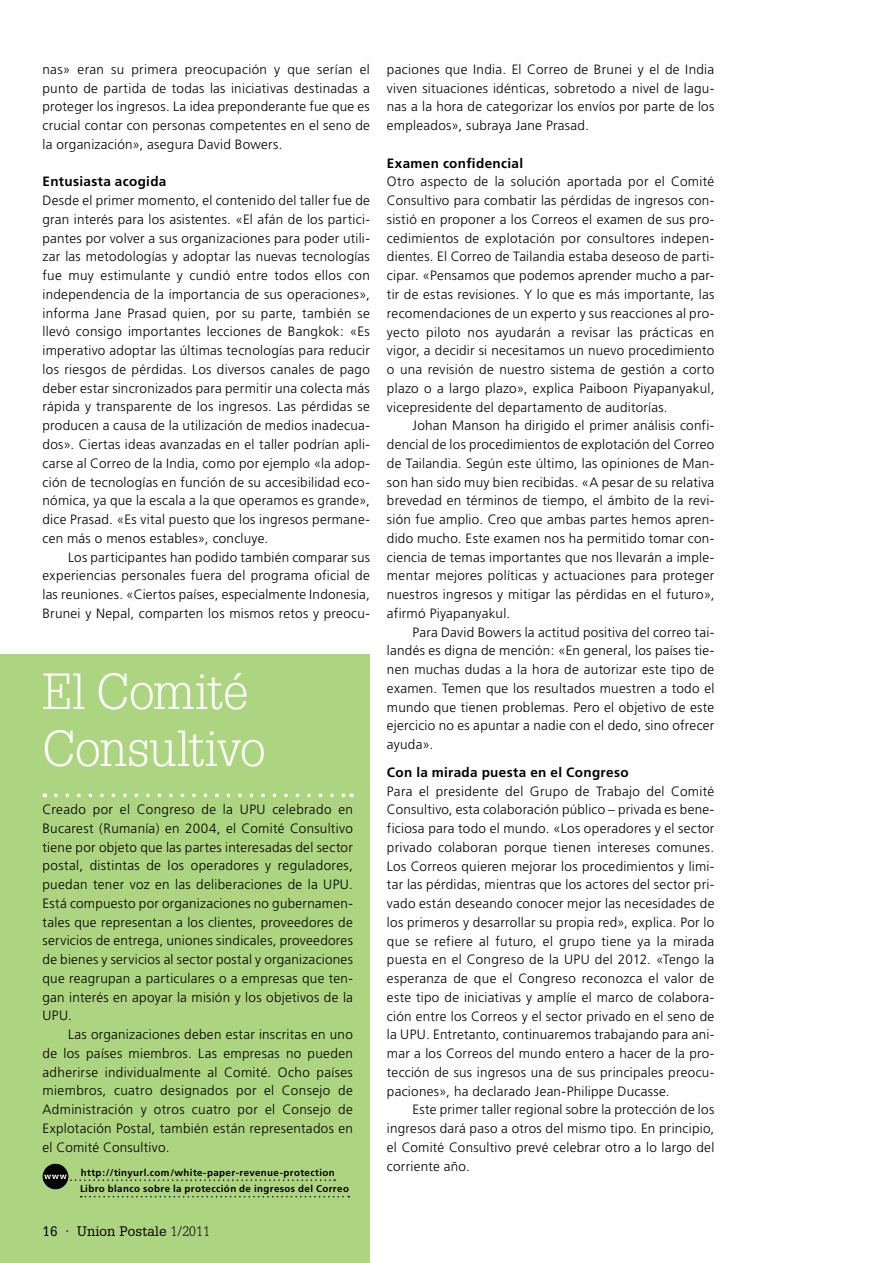
<style>
.page{position:relative;width:893px;height:1263px;background:#fff}
.page>*{position:absolute;margin:0;border:0;box-sizing:border-box;transform-origin:0 0}
.t1{font:300 49.5px/56.2px "Glypha LT Std";letter-spacing:-.005em;color:#fff}
.t2{font:300 13.5px/18.8px "Frutiger";letter-spacing:.02em;color:#000;text-align:justify}
.t3{font:700 13.5px "Frutiger";letter-spacing:.025em;color:#000}
.t4{font:13.5px "Glypha LT Std";letter-spacing:.01em;color:#000}
.t5{font:700 9.75px/16.5px "Frutiger";letter-spacing:.04em;color:#000}
.s1{font-weight:300}
</style>
<div class="page">
<div style="left:0;top:654px;width:370px;height:609px;background:#add581"></div>
<svg style="left:56px;top:793px;width:289px;height:4px"></svg>
<svg style="left:81px;top:1196px;width:268px;height:1px"></svg>
<div style="left:43px;top:1164px;width:25px;height:25px;background:#090c07;border-radius:50%"></div>
<svg style="left:43px;top:1164px;width:292px;height:24px"></svg>
<p class="t2" style="left:43px;top:60px;width:329px">nas» eran su primera preocupación y que serían el punto de partida de todas las iniciativas destinadas a proteger los ingresos. La idea preponderante fue que es crucial contar con personas competentes en el seno de la organización», asegura David Bowers.</p>
<p class="t3" style="left:43px;top:174px;width:125px">Entusiasta acogida</p>
<p class="t2" style="left:43px;top:191px;width:329px">Desde el primer momento, el contenido del taller fue de gran interés para los asistentes. «El afán de los partici&shy;pantes por volver a sus organizaciones para poder utili&shy;zar las metodologías y adoptar las nuevas tecnologías fue muy estimulante y cundió entre todos ellos con independencia de la importancia de sus operaciones», informa Jane Prasad quien, por su parte, también se llevó consigo importantes lecciones de Bangkok: «Es imperativo adoptar las últimas tecnologías para reducir los riesgos de pérdidas. Los diversos canales de pago deber estar sincronizados para permitir una colecta más rápida y transparente de los ingresos. Las pérdidas se producen a causa de la utilización de medios inadecua&shy;dos». Ciertas ideas avanzadas en el taller podrían apli&shy;carse al Correo de la India, como por ejemplo «la adop&shy;ción de tecnologías en función de su accesibilidad eco&shy;nómica, ya que la escala a la que operamos es grande», dice Prasad. «Es vital puesto que los ingresos permane&shy;cen más o menos estables», concluye.</p>
<p class="t2" style="left:43px;top:548px;width:329px;text-indent:26px">Los participantes han podido también comparar sus experiencias personales fuera del programa oficial de las reuniones. «Ciertos países, especialmente Indonesia, Brunei y Nepal, comparten los mismos retos y preocu-</p>
<h1 class="t1" style="left:43px;top:664px;width:225px">El Comité<br>Consultivo</h1>
<p class="t2" style="left:43px;top:800px;width:312px">Creado por el Congreso de la UPU celebrado en Bucarest (Rumanía) en 2004, el Comité Consultivo tiene por objeto que las partes interesadas del sector postal, distintas de los operadores y reguladores, puedan tener voz en las deliberaciones de la UPU.<br>Está compuesto por organizaciones no gubernamen&shy;tales que representan a los clientes, proveedores de servicios de entrega, uniones sindicales, proveedores de bienes y servicios al sector postal y organizaciones que reagrupan a particulares o a empresas que ten&shy;gan interés en apoyar la misión y los objetivos de la UPU.</p>
<p class="t2" style="left:43px;top:1025px;width:312px;text-indent:26px">Las organizaciones deben estar inscritas en uno de los países miembros. Las empresas no pueden adherirse individualmente al Comité. Ocho países miembros, cuatro designados por el Consejo de Administración y otros cuatro por el Consejo de Explotación Postal, también están representados en el Comité Consultivo.</p>
<p class="t5" style="left:80px;top:1164px;width:270px">http://tinyurl.com/white-paper-revenue-protection<br>Libro blanco sobre la protección de ingresos del Correo</p>
<p class="t4" style="left:43px;top:1223px;width:169px">16 · Union Postale <span class="s1">1/2011</span></p>
<p class="t2" style="left:387px;top:60px;width:329px">paciones que India. El Correo de Brunei y el de India viven situaciones idénticas, sobretodo a nivel de lagu&shy;nas a la hora de categorizar los envíos por parte de los empleados», subraya Jane Prasad.</p>
<p class="t3" style="left:387px;top:155px;width:138px">Examen confidencial</p>
<p class="t2" style="left:387px;top:173px;width:329px">Otro aspecto de la solución aportada por el Comité Consultivo para combatir las pérdidas de ingresos con&shy;sistió en proponer a los Correos el examen de sus pro&shy;cedimientos de explotación por consultores indepen&shy;dientes. El Correo de Tailandia estaba deseoso de parti&shy;cipar. «Pensamos que podemos aprender mucho a par&shy;tir de estas revisiones. Y lo que es más importante, las recomendaciones de un experto y sus reacciones al pro&shy;yecto piloto nos ayudarán a revisar las prácticas en vigor, a decidir si necesitamos un nuevo procedimiento o una revisión de nuestro sistema de gestión a corto plazo o a largo plazo», explica Paiboon Piyapanyakul, vicepresidente del departamento de auditorías.</p>
<p class="t2" style="left:387px;top:416px;width:329px;text-indent:26px">Johan Manson ha dirigido el primer análisis confi&shy;dencial de los procedimientos de explotación del Correo de Tailandia. Según este último, las opiniones de Man&shy;son han sido muy bien recibidas. «A pesar de su relativa brevedad en términos de tiempo, el ámbito de la revi&shy;sión fue amplio. Creo que ambas partes hemos apren&shy;dido mucho. Este examen nos ha permitido tomar con&shy;ciencia de temas importantes que nos llevarán a imple&shy;mentar mejores políticas y actuaciones para proteger nuestros ingresos y mitigar las pérdidas en el futuro», afirmó Piyapanyakul.</p>
<p class="t2" style="left:387px;top:623px;width:329px;text-indent:26px">Para David Bowers la actitud positiva del correo tai&shy;landés es digna de mención: «En general, los países tie&shy;nen muchas dudas a la hora de autorizar este tipo de examen. Temen que los resultados muestren a todo el mundo que tienen problemas. Pero el objetivo de este ejercicio no es apuntar a nadie con el dedo, sino ofrecer ayuda».</p>
<p class="t3" style="left:387px;top:764px;width:243px">Con la mirada puesta en el Congreso</p>
<p class="t2" style="left:387px;top:782px;width:329px">Para el presidente del Grupo de Trabajo del Comité Consultivo, esta colaboración público – privada es bene&shy;ficiosa para todo el mundo. «Los operadores y el sector privado colaboran porque tienen intereses comunes.<br>Los Correos quieren mejorar los procedimientos y limi&shy;tar las pérdidas, mientras que los actores del sector pri&shy;vado están deseando conocer mejor las necesidades de los primeros y desarrollar su propia red», explica. Por lo que se refiere al futuro, el grupo tiene ya la mirada puesta en el Congreso de la UPU del 2012. «Tengo la esperanza de que el Congreso reconozca el valor de este tipo de iniciativas y amplíe el marco de colabora&shy;ción entre los Correos y el sector privado en el seno de la UPU. Entretanto, continuaremos trabajando para ani&shy;mar a los Correos del mundo entero a hacer de la pro&shy;tección de sus ingresos una de sus principales preocu&shy;paciones», ha declarado Jean-Philippe Ducasse.</p>
<p class="t2" style="left:387px;top:1100px;width:329px;text-indent:26px">Este primer taller regional sobre la protección de los ingresos dará paso a otros del mismo tipo. En principio, el Comité Consultivo prevé celebrar otro a lo largo del corriente año.</p>
</div>
